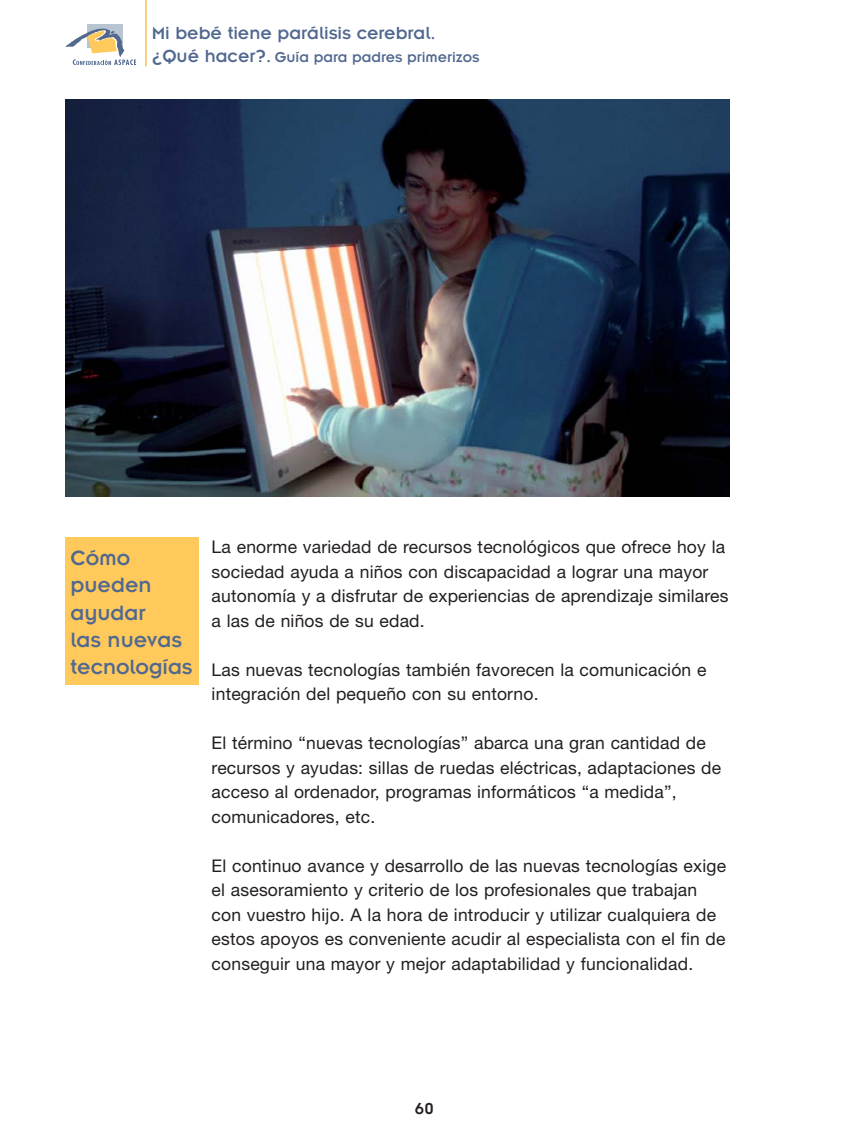
<style>
.page{position:relative;width:844px;height:1141px;background:#fff}
.page>*{position:absolute;margin:0;border:0;box-sizing:border-box;transform-origin:0 0}
.t1{font:22.75px/27.3px "Insignia";color:#51688f}
.t2{font:19.25px "Insignia";color:#51688f}
.t3{font:17.5px/24.5px "Helvetica Neue";letter-spacing:.01em;color:#231f20}
.t4{font:17.5px "Insignia";color:#231f20}
.t5{font:15.75px "Insignia";color:#51688f}
.s1{font-size:19.25px}
</style>
<div class="page">
<div style="left:87px;top:24px;width:35px;height:24px;background:#b8c5d0"></div>
<svg style="left:66px;top:29px;width:70px;height:36px"></svg>
<hr style="left:145px;top:0;width:2px;height:66px;background:#ffca5b">
<img style="left:66px;top:99px;width:663px;height:398px">
<div style="left:66px;top:537px;width:132px;height:148px;background:#ffca5b"></div>
<p class="t2" style="left:152px;top:26px;width:285px">Mi bebé tiene parálisis cerebral.</p>
<p class="t5" style="left:152px;top:53px;width:329px"><span class="s1">¿Qué hacer?.</span> Guía para padres primerizos</p>
<h1 class="t1" style="left:71px;top:546px;width:123px">Cómo pueden ayudar<br>las nuevas tecnologías</h1>
<p class="t3" style="left:211px;top:536px;width:518px">La enorme variedad de recursos tecnológicos que ofrece hoy la sociedad ayuda a niños con discapacidad a lograr una mayor autonomía y a disfrutar de experiencias de aprendizaje similares a las de niños de su edad.</p>
<p class="t3" style="left:211px;top:659px;width:496px">Las nuevas tecnologías también favorecen la comunicación e integración del pequeño con su entorno.</p>
<p class="t3" style="left:211px;top:732px;width:511px">El término “nuevas tecnologías” abarca una gran cantidad de recursos y ayudas: sillas de ruedas eléctricas, adaptaciones de acceso al ordenador, programas informáticos “a medida”, comunicadores, etc.</p>
<p class="t3" style="left:211px;top:855px;width:516px">El continuo avance y desarrollo de las nuevas tecnologías exige el asesoramiento y criterio de los profesionales que trabajan con vuestro hijo. A la hora de introducir y utilizar cualquiera de estos apoyos es conveniente acudir al especialista con el fin de conseguir una mayor y mejor adaptabilidad y funcionalidad.</p>
<p class="t4" style="left:415px;top:1103px;width:20px">60</p>
</div>
